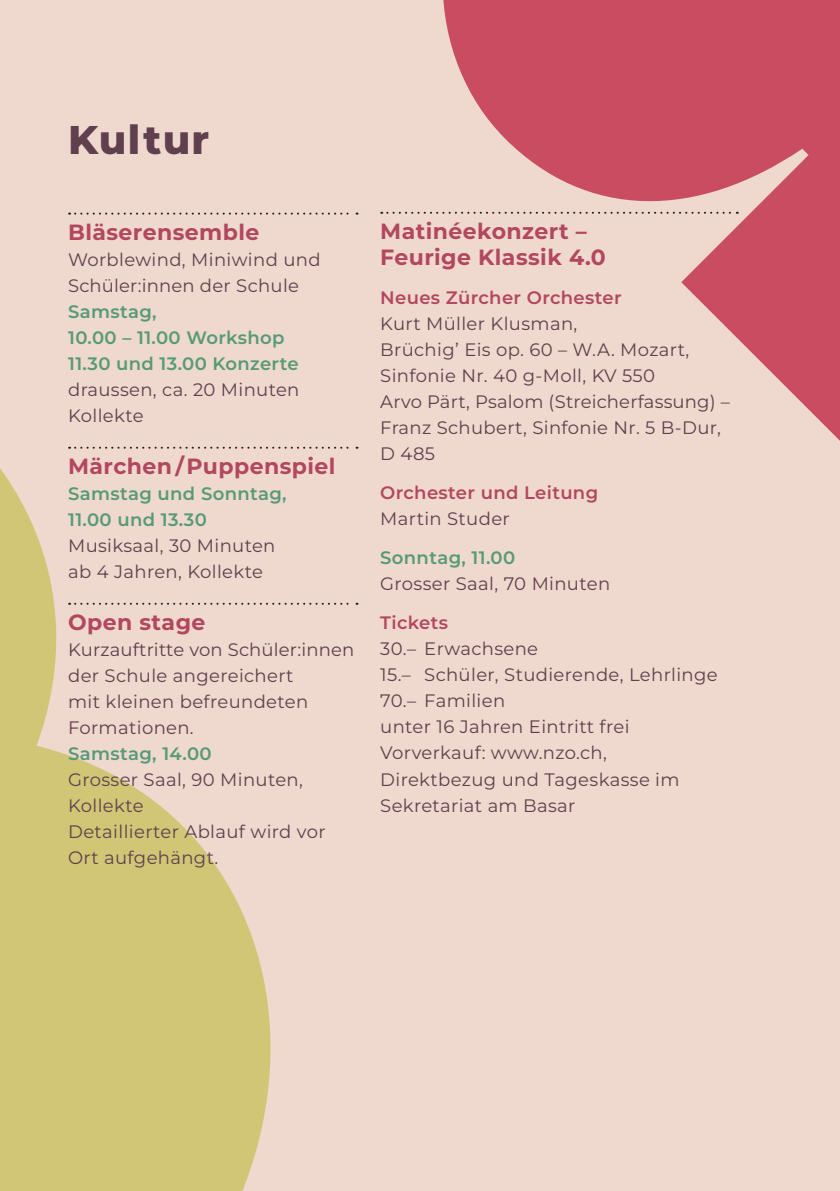
<style>
.page{position:relative;width:840px;height:1191px;background:#fff}
.page>*{position:absolute;margin:0;border:0;box-sizing:border-box;transform-origin:0 0}
.t1{font:800 40px "Montserrat";letter-spacing:.03em;color:#603f4e}
.Grundschrift{font:700 22px/26px "Montserrat";letter-spacing:.02em;color:#b24760}
.Grundschrift-2{font:18px/26px "Montserrat";letter-spacing:.02em;color:#603f4e}
.Grundschrift-3{font:600 18px "Montserrat";letter-spacing:.02em;color:#569a78}
.Grundschrift-4{font:600 18px "Montserrat";letter-spacing:.02em;color:#b24760}
</style>
<div class="page">
<div style="left:0;top:0;width:839px;height:1191px;background:#efd8cd"></div>
<svg style="left:0;top:446px;width:359px;height:745px"></svg>
<svg style="left:424px;top:0;width:415px;height:440px"></svg>
<svg style="left:69px;top:213px;width:288px;height:2px"></svg>
<svg style="left:69px;top:447px;width:288px;height:2px"></svg>
<svg style="left:69px;top:603px;width:288px;height:2px"></svg>
<svg style="left:381px;top:212px;width:356px;height:2px"></svg>
<p class="t1" style="left:68px;top:113px;width:143px">Kultur</p>
<p class="Grundschrift" style="left:68px;top:219px;width:193px">Bläserensemble</p>
<p class="Grundschrift-2" style="left:68px;top:246px;width:254px">Worblewind, Miniwind und<br>Schüler:innen der Schule</p>
<p class="Grundschrift-3" style="left:68px;top:300px;width:90px">Samstag,</p>
<p class="Grundschrift-3" style="left:68px;top:326px;width:218px">10.00 – 11.00 Workshop</p>
<p class="Grundschrift-3" style="left:68px;top:352px;width:232px">11.30 und 13.00 Konzerte</p>
<p class="Grundschrift-2" style="left:68px;top:376px;width:233px">draussen, ca. 20 Minuten</p>
<p class="Grundschrift-2" style="left:68px;top:402px;width:77px">Kollekte</p>
<p class="Grundschrift" style="left:68px;top:453px;width:269px">Märchen /Puppenspiel</p>
<p class="Grundschrift-3" style="left:68px;top:482px;width:220px">Samstag und Sonntag,</p>
<p class="Grundschrift-3" style="left:68px;top:508px;width:140px">11.00 und 13.30</p>
<p class="Grundschrift-2" style="left:68px;top:532px;width:209px">Musiksaal, 30 Minuten</p>
<p class="Grundschrift-2" style="left:68px;top:558px;width:196px">ab 4 Jahren, Kollekte</p>
<p class="Grundschrift" style="left:68px;top:609px;width:139px">Open stage</p>
<p class="Grundschrift-2" style="left:68px;top:636px;width:287px">Kurzauftritte von Schüler:innen der Schule angereichert</p>
<p class="Grundschrift-2" style="left:68px;top:688px;width:241px">mit kleinen befreundeten<br>Formationen.</p>
<p class="Grundschrift-3" style="left:68px;top:742px;width:145px">Samstag, 14.00</p>
<p class="Grundschrift-2" style="left:68px;top:766px;width:236px">Grosser Saal, 90 Minuten,<br>Kollekte</p>
<p class="Grundschrift-2" style="left:68px;top:818px;width:259px">Detaillierter Ablauf wird vor<br>Ort aufgehängt.</p>
<p class="Grundschrift" style="left:380px;top:218px;width:227px">Matinéekonzert –<br>Feurige Klassik 4.0</p>
<p class="Grundschrift-4" style="left:380px;top:286px;width:243px">Neues Zürcher Orchester</p>
<p class="Grundschrift-2" style="left:380px;top:310px;width:198px">Kurt Müller Klusman,</p>
<p class="Grundschrift-2" style="left:380px;top:336px;width:310px">Brüchig’ Eis op. 60 – W.A. Mozart,<br>Sinfonie Nr. 40 g-Moll, KV 550</p>
<p class="Grundschrift-2" style="left:380px;top:388px;width:351px">Arvo Pärt, Psalom (Streicherfassung) –</p>
<p class="Grundschrift-2" style="left:380px;top:414px;width:342px">Franz Schubert, Sinfonie Nr. 5 B-Dur,<br>D 485</p>
<p class="Grundschrift-4" style="left:380px;top:481px;width:219px">Orchester und Leitung</p>
<p class="Grundschrift-2" style="left:380px;top:505px;width:131px">Martin Studer</p>
<p class="Grundschrift-3" style="left:380px;top:546px;width:136px">Sonntag, 11.00</p>
<p class="Grundschrift-2" style="left:380px;top:570px;width:231px">Grosser Saal, 70 Minuten</p>
<p class="Grundschrift-4" style="left:380px;top:611px;width:69px">Tickets</p>
<p class="Grundschrift-2" style="left:380px;top:635px;width:159px">30.– Erwachsene</p>
<p class="Grundschrift-2" style="left:380px;top:661px;width:339px">15.– Schüler, Studierende, Lehrlinge</p>
<p class="Grundschrift-2" style="left:380px;top:687px;width:126px">70.– Familien</p>
<p class="Grundschrift-2" style="left:380px;top:713px;width:250px">unter 16 Jahren Eintritt frei</p>
<p class="Grundschrift-2" style="left:380px;top:739px;width:228px">Vorverkauf: www.nzo.ch,</p>
<p class="Grundschrift-2" style="left:380px;top:765px;width:301px">Direktbezug und Tageskasse im</p>
<p class="Grundschrift-2" style="left:380px;top:791px;width:197px">Sekretariat am Basar</p>
</div>
